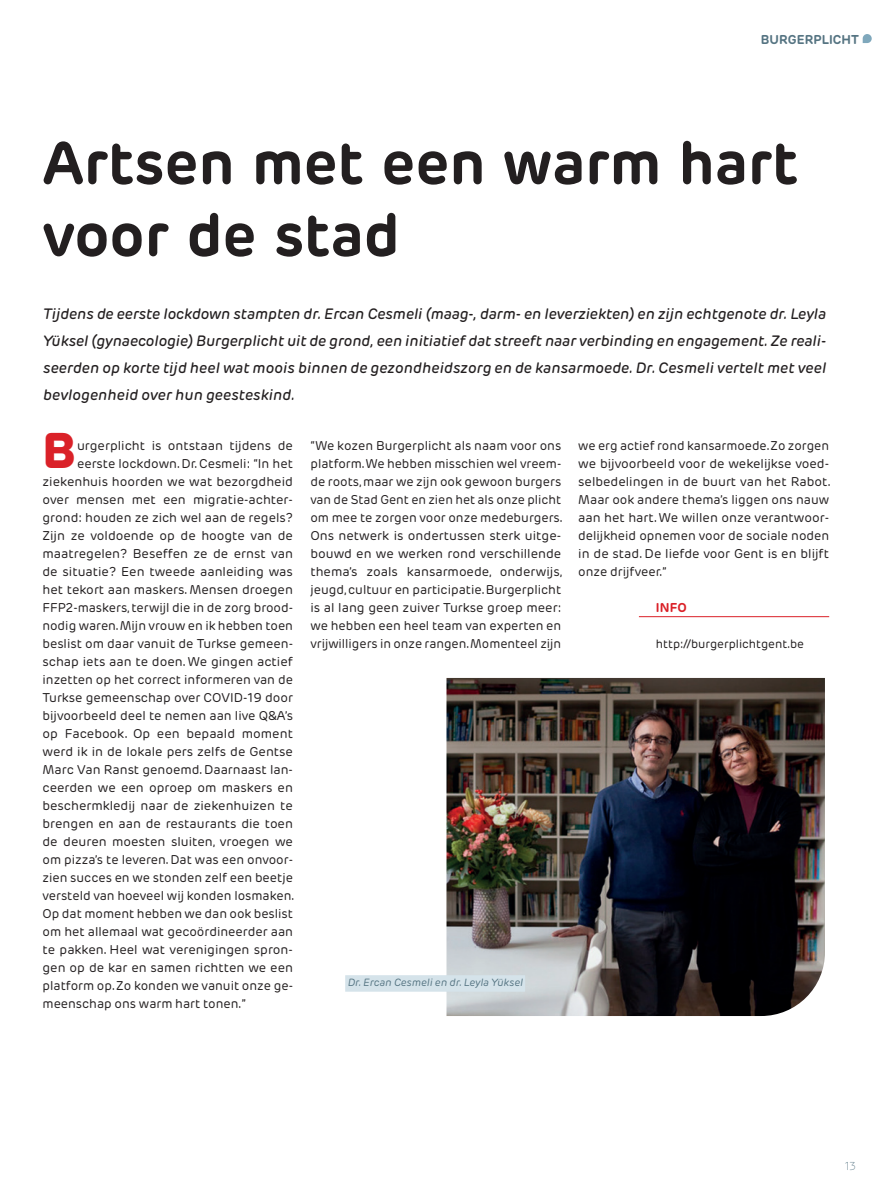
<style>
.page{position:relative;width:893px;height:1191px;background:#fff}
.page>*{position:absolute;margin:0;border:0;box-sizing:border-box;transform-origin:0 0}
.Titel{font:700 60px/72px "Rubrik New";color:#231f20}
.t1{font:800 49.5px "Rubrik New";color:#da2128}
.Inleiding{font:italic 500 15px/27px "Rubrik New";color:#231f20;text-align:justify}
.Broodtekst{font:12.75px/18px "Rubrik New";color:#231f20;text-align:justify}
.Rubriek{font:700 12.75px "Rubrik New";letter-spacing:.005em;color:#557482}
.Info{font:700 12.75px "Rubrik New";color:#da2128}
.Info_kader{font:12px "Rubrik New";color:#231f20}
.t2{font:200 11.55px "Rubrik New";color:#557482}
.Fotobijschrift{font:italic 10.5px "Rubrik New";color:#557482}
.s1{color:#d5e3ea}
</style>
<div class="page">
<img style="left:446px;top:678px;width:379px;height:338px">
<div style="left:345px;top:975px;width:180px;height:16px;background:#d5e3ea"></div>
<hr style="left:639px;top:616px;width:190px;height:1px;background:#da2128">
<svg style="left:863px;top:34px;width:9px;height:9px"></svg>
<p class="Rubriek" style="left:761px;top:31px;width:100px">BURGERPLICHT</p>
<p class="Titel" style="left:43px;top:127px;width:757px">Artsen met een warm hart voor de stad</p>
<p class="Inleiding" style="left:43px;top:300px;width:785px">Tijdens de eerste lockdown stampten dr. Ercan Cesmeli (maag-, darm- en leverziekten) en zijn echtgenote dr. Leyla Yüksel (gynaecologie) Burgerplicht uit de grond, een initiatief dat streeft naar verbinding en engagement. Ze reali&shy;seerden op korte tijd heel wat moois binnen de gezondheidszorg en de kansarmoede. Dr. Cesmeli vertelt met veel bevlogenheid over hun geesteskind.</p>
<p class="t1" style="left:43px;top:419px;width:35px">B</p>
<p class="Broodtekst" style="left:310px;top:437px;width:254px">“We kozen Burgerplicht als naam voor ons platform. We hebben misschien wel vreem&shy;de roots, maar we zijn ook gewoon burgers van de Stad Gent en zien het als onze plicht om mee te zorgen voor onze medeburgers.<br>Ons netwerk is ondertussen sterk uitge&shy;bouwd en we werken rond verschillende thema’s zoals kansarmoede, onderwijs, jeugd, cultuur en participatie. Burgerplicht is al lang geen zuiver Turkse groep meer: we hebben een heel team van experten en vrijwilligers in onze rangen. Momenteel zijn</p>
<p class="Broodtekst" style="left:578px;top:437px;width:254px">we erg actief rond kansarmoede. Zo zorgen we bijvoorbeeld voor de wekelijkse voed&shy;selbedelingen in de buurt van het Rabot.<br>Maar ook andere thema’s liggen ons nauw aan het hart. We willen onze verantwoor&shy;delijkheid opnemen voor de sociale noden in de stad. De liefde voor Gent is en blijft onze drijfveer.”</p>
<p class="Broodtekst" style="left:77px;top:437px;width:217px">urgerplicht is ontstaan tijdens de</p>
<p class="Broodtekst" style="left:77px;top:455px;width:217px">eerste lockdown. Dr. Cesmeli: “In het</p>
<p class="Broodtekst" style="left:43px;top:473px;width:252px">ziekenhuis hoorden we wat bezorgdheid</p>
<p class="Broodtekst" style="left:43px;top:491px;width:252px">over mensen met een migratie-achter-</p>
<p class="Broodtekst" style="left:43px;top:509px;width:252px">grond: houden ze zich wel aan de regels?</p>
<p class="Broodtekst" style="left:43px;top:527px;width:252px">Zijn ze voldoende op de hoogte van de</p>
<p class="Broodtekst" style="left:43px;top:545px;width:252px">maatregelen? Beseffen ze de ernst van</p>
<p class="Broodtekst" style="left:43px;top:563px;width:252px">de situatie? Een tweede aanleiding was</p>
<p class="Broodtekst" style="left:43px;top:581px;width:252px">het tekort aan maskers. Mensen droegen</p>
<p class="Broodtekst" style="left:43px;top:599px;width:252px">FFP2-maskers, terwijl die in de zorg brood-</p>
<p class="Broodtekst" style="left:43px;top:617px;width:252px">nodig waren. Mijn vrouw en ik hebben toen</p>
<p class="Broodtekst" style="left:43px;top:635px;width:252px">beslist om daar vanuit de Turkse gemeen-</p>
<p class="Broodtekst" style="left:43px;top:653px;width:252px">schap iets aan te doen. We gingen actief</p>
<p class="Broodtekst" style="left:43px;top:671px;width:252px">inzetten op het correct informeren van de</p>
<p class="Broodtekst" style="left:43px;top:689px;width:252px">Turkse gemeenschap over COVID-19 door</p>
<p class="Broodtekst" style="left:43px;top:707px;width:252px">bijvoorbeeld deel te nemen aan live Q&amp;A’s</p>
<p class="Broodtekst" style="left:43px;top:725px;width:252px">op Facebook. Op een bepaald moment</p>
<p class="Broodtekst" style="left:43px;top:743px;width:252px">werd ik in de lokale pers zelfs de Gentse</p>
<p class="Broodtekst" style="left:43px;top:761px;width:252px">Marc Van Ranst genoemd. Daarnaast lan-</p>
<p class="Broodtekst" style="left:43px;top:779px;width:252px">ceerden we een oproep om maskers en</p>
<p class="Broodtekst" style="left:43px;top:797px;width:252px">beschermkledij naar de ziekenhuizen te</p>
<p class="Broodtekst" style="left:43px;top:815px;width:252px">brengen en aan de restaurants die toen</p>
<p class="Broodtekst" style="left:43px;top:833px;width:252px">de deuren moesten sluiten, vroegen we</p>
<p class="Broodtekst" style="left:43px;top:851px;width:252px">om pizza’s te leveren. Dat was een onvoor-</p>
<p class="Broodtekst" style="left:43px;top:869px;width:252px">zien succes en we stonden zelf een beetje</p>
<p class="Broodtekst" style="left:43px;top:887px;width:253px">versteld van hoeveel wij konden losmaken.</p>
<p class="Broodtekst" style="left:43px;top:905px;width:252px">Op dat moment hebben we dan ook beslist</p>
<p class="Broodtekst" style="left:43px;top:923px;width:252px">om het allemaal wat gecoördineerder aan</p>
<p class="Broodtekst" style="left:43px;top:941px;width:252px">te pakken. Heel wat verenigingen spron-</p>
<p class="Broodtekst" style="left:43px;top:959px;width:252px">gen op de kar en samen richtten we een</p>
<p class="Broodtekst" style="left:43px;top:977px;width:252px">platform op. Zo konden we vanuit onze ge-</p>
<p class="Broodtekst" style="left:43px;top:995px;width:205px">meenschap ons warm hart tonen.”</p>
<p class="Info" style="left:656px;top:600px;width:32px">INFO</p>
<p class="Info_kader" style="left:656px;top:637px;width:150px">http://burgerplichtgent.be</p>
<p class="Fotobijschrift" style="left:347px;top:976px;width:179px">Dr. Ercan Cesmeli en dr. Leyla Yüksel<span class="s1">.</span></p>
<p class="t2" style="left:845px;top:1159px;width:13px">13</p>
</div>
